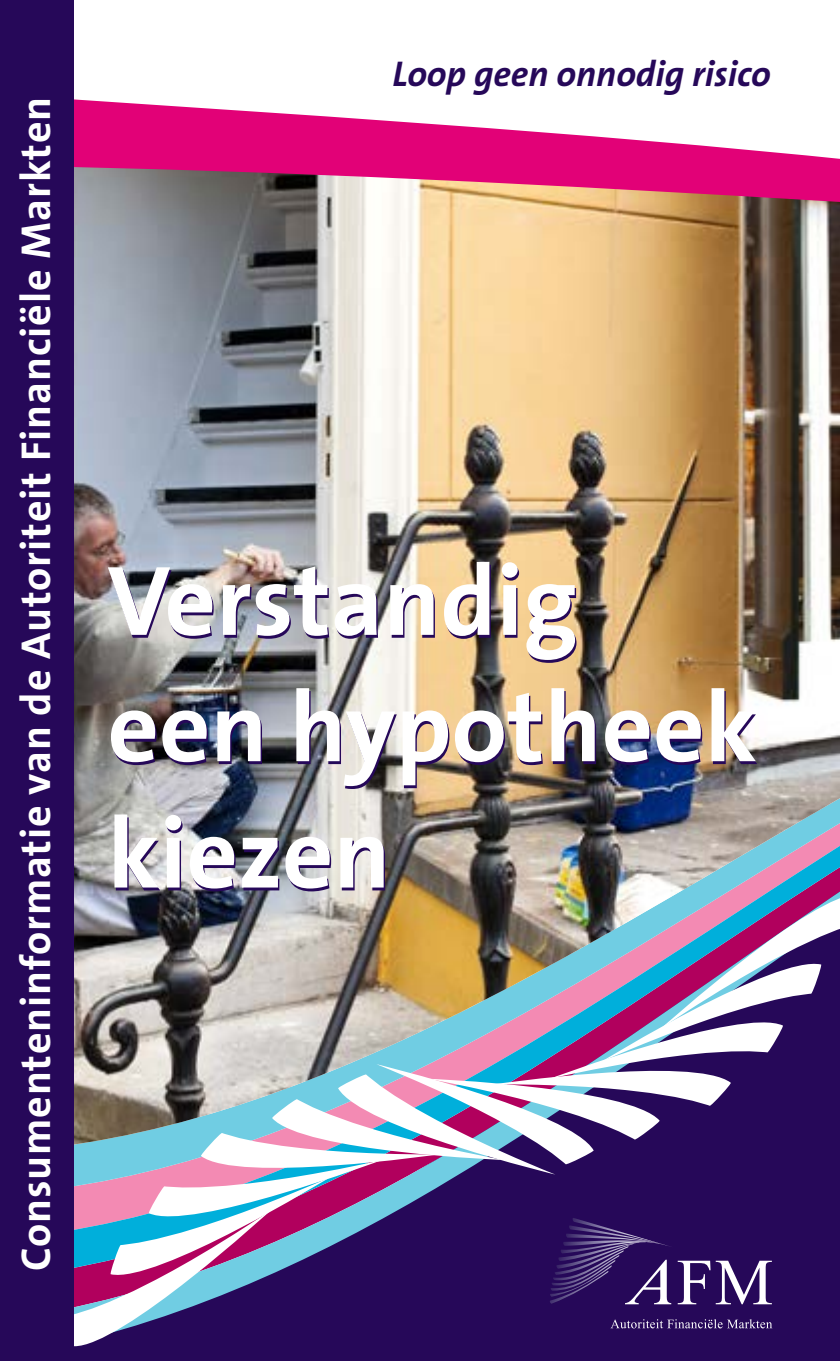
<style>
.page{position:relative;width:840px;height:1361px;background:#fff}
.page>*{position:absolute;margin:0;border:0;box-sizing:border-box;transform-origin:0 0}
.t1{font:700 100px/126.4px "The Sans Os F";color:#fff}
.t2{font:700 42px "The Sans Os F";letter-spacing:.02em;color:#fff}
.t3{font:italic 700 36px "The Sans Os F";color:#260859}
</style>
<div class="page">
<svg style="left:74px;top:99px;width:765px;height:62px;fill:#e20177"></svg>
<div style="left:437px;top:1180px;width:402px;height:177px;background:#260859"></div>
<img style="left:74px;top:166px;width:765px;height:892px">
<svg style="left:268px;top:1033px;width:68px;height:25px;background:#b3b1af"></svg>
<svg style="left:336px;top:1020px;width:189px;height:219px;background:#695782"></svg>
<svg style="left:74px;top:1058px;width:363px;height:303px"></svg>
<svg style="left:376px;top:999px;width:149px;height:219px"></svg>
<svg style="left:493px;top:869px;width:346px;height:311px"></svg>
<div style="left:0;top:0;width:74px;height:1361px;background:#260859"></div>
<div style="left:525px;top:1179px;width:313px;height:182px;background:#260859"></div>
<svg style="left:550px;top:1218px;width:221px;height:86px"></svg>
<svg style="left:611px;top:1319px;width:160px;height:9px"></svg>
<p class="t2" style="left:9px;top:1271px;width:1176px;rotate:-90deg">Consumenteninformatie van de Autoriteit Financiële Markten</p>
<p class="t3" style="left:392px;top:51px;width:380px">Loop geen onnodig risico</p>
<h1 class="t1" style="left:107px;top:538px;width:650px">Verstandig een hypotheek kiezen</h1>
</div>
